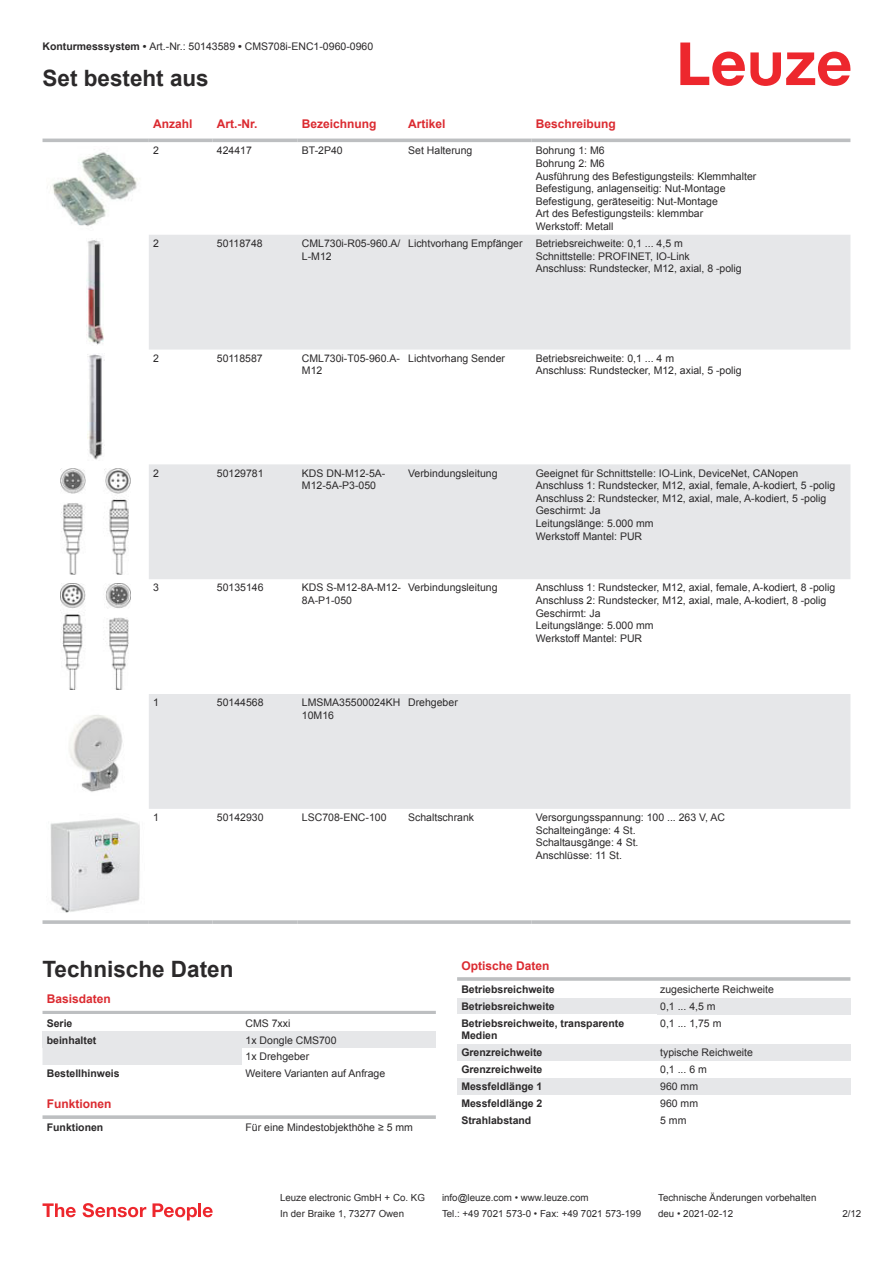
<style>
.page{position:relative;width:893px;height:1263px;background:#fff}
.page>*{position:absolute;margin:0;border:0;box-sizing:border-box;transform-origin:0 0}
.t1{font:700 22.5px "Arial";color:#2b292a}
.t2{font:700 12px "Arial";color:#db2a30}
.t3{font:10.5px/12.6px "Arial";color:#2b292a}
.t4{font:700 10.5px/12.6px "Arial";color:#2b292a}
.t5{font:9.75px "Arial";color:#2b292a}
.s1{font-weight:700}
</style>
<div class="page">
<svg style="left:680px;top:43px;width:170px;height:43px"></svg>
<svg style="left:149px;top:235px;width:701px;height:574px;fill:#e6e7e9"></svg>
<hr style="left:43px;top:139px;width:106px;height:3px;background:#bdbfc1">
<hr style="left:149px;top:139px;width:64px;height:3px;background:#bdbfc1">
<hr style="left:213px;top:139px;width:85px;height:3px;background:#bdbfc1">
<hr style="left:298px;top:139px;width:106px;height:3px;background:#bdbfc1">
<hr style="left:404px;top:139px;width:128px;height:3px;background:#bdbfc1">
<hr style="left:532px;top:139px;width:318px;height:3px;background:#bdbfc1">
<svg style="left:43px;top:920px;width:106px;height:4px"></svg>
<svg style="left:149px;top:920px;width:64px;height:4px"></svg>
<svg style="left:213px;top:920px;width:85px;height:4px"></svg>
<svg style="left:298px;top:920px;width:106px;height:4px"></svg>
<svg style="left:404px;top:920px;width:128px;height:4px"></svg>
<svg style="left:532px;top:920px;width:318px;height:4px"></svg>
<img style="left:50px;top:152px;width:88px;height:74px">
<img style="left:86px;top:240px;width:18px;height:105px">
<img style="left:87px;top:354px;width:16px;height:106px">
<img style="left:61px;top:469px;width:70px;height:106px">
<img style="left:61px;top:583px;width:70px;height:107px">
<img style="left:69px;top:715px;width:54px;height:77px">
<img style="left:50px;top:818px;width:90px;height:95px">
<div style="left:43px;top:1048px;width:199px;height:17px;background:#e6e7e9"></div>
<hr style="left:43px;top:1011px;width:393px;height:3px;background:#bdbfc1">
<div style="left:43px;top:1031px;width:199px;height:17px;background:#e6e7e9"></div>
<div style="left:242px;top:1031px;width:194px;height:17px;background:#e6e7e9"></div>
<svg style="left:43px;top:1115px;width:393px;height:4px;background:#c3c5c7"></svg>
<hr style="left:457px;top:977px;width:393px;height:4px;background:#c7c9ca">
<div style="left:457px;top:998px;width:200px;height:16px;background:#e6e7e9"></div>
<div style="left:657px;top:998px;width:193px;height:16px;background:#e6e7e9"></div>
<div style="left:457px;top:1044px;width:200px;height:17px;background:#e6e7e9"></div>
<div style="left:657px;top:1044px;width:193px;height:17px;background:#e6e7e9"></div>
<div style="left:457px;top:1078px;width:200px;height:17px;background:#e6e7e9"></div>
<div style="left:657px;top:1078px;width:193px;height:17px;background:#e6e7e9"></div>
<svg style="left:43px;top:1203px;width:33px;height:14px"></svg>
<svg style="left:83px;top:1203px;width:63px;height:14px"></svg>
<svg style="left:153px;top:1203px;width:44px;height:17px"></svg>
<hr style="left:198px;top:1203px;width:3px;height:14px;background:#ed272d">
<svg style="left:203px;top:1207px;width:10px;height:10px"></svg>
<p class="t3" style="left:43px;top:41px;width:332px"><span class="s1">Konturmesssystem •</span> Art.-Nr.: 50143589 <span class="s1">•</span> CMS708i-ENC1-0960-0960</p>
<h1 class="t1" style="left:43px;top:70px;width:168px">Set besteht aus</h1>
<p class="t2" style="left:153px;top:119px;width:41px">Anzahl</p>
<p class="t2" style="left:217px;top:119px;width:42px">Art.-Nr.</p>
<p class="t2" style="left:302px;top:119px;width:76px">Bezeichnung</p>
<p class="t2" style="left:408px;top:119px;width:39px">Artikel</p>
<p class="t2" style="left:536px;top:119px;width:82px">Beschreibung</p>
<p class="t3" style="left:153px;top:145px;width:7px">2</p>
<p class="t3" style="left:217px;top:145px;width:37px">424417</p>
<p class="t3" style="left:302px;top:145px;width:42px">BT-2P40</p>
<p class="t3" style="left:408px;top:145px;width:66px">Set Halterung</p>
<p class="t3" style="left:536px;top:145px;width:222px">Bohrung 1: M6<br>Bohrung 2: M6<br>Ausführung des Befestigungsteils: Klemmhalter<br>Befestigung, anlagenseitig: Nut-Montage<br>Befestigung, geräteseitig: Nut-Montage<br>Art des Befestigungsteils: klemmbar<br>Werkstoff: Metall</p>
<p class="t3" style="left:153px;top:238px;width:7px">2</p>
<p class="t3" style="left:217px;top:238px;width:47px">50118748</p>
<p class="t3" style="left:302px;top:238px;width:100px">CML730i-R05-960.A/<br>L-M12</p>
<p class="t3" style="left:408px;top:238px;width:116px">Lichtvorhang Empfänger</p>
<p class="t3" style="left:536px;top:238px;width:208px">Betriebsreichweite: 0,1 ... 4,5 m<br>Schnittstelle: PROFINET, IO-Link<br>Anschluss: Rundstecker, M12, axial, 8 -polig</p>
<p class="t3" style="left:153px;top:353px;width:7px">2</p>
<p class="t3" style="left:217px;top:353px;width:47px">50118587</p>
<p class="t3" style="left:302px;top:353px;width:100px">CML730i-T05-960.A-<br>M12</p>
<p class="t3" style="left:408px;top:353px;width:98px">Lichtvorhang Sender</p>
<p class="t3" style="left:536px;top:353px;width:208px">Betriebsreichweite: 0,1 ... 4 m<br>Anschluss: Rundstecker, M12, axial, 5 -polig</p>
<p class="t3" style="left:153px;top:467px;width:7px">2</p>
<p class="t3" style="left:217px;top:467px;width:48px">50129781</p>
<p class="t3" style="left:302px;top:467px;width:85px">KDS DN-M12-5A-<br>M12-5A-P3-050</p>
<p class="t3" style="left:408px;top:467px;width:91px">Verbindungsleitung</p>
<p class="t3" style="left:536px;top:467px;width:301px">Geeignet für Schnittstelle: IO-Link, DeviceNet, CANopen Anschluss 1: Rundstecker, M12, axial, female, A-kodiert, 5 -polig Anschluss 2: Rundstecker, M12, axial, male, A-kodiert, 5 -polig Geschirmt: Ja<br>Leitungslänge: 5.000 mm<br>Werkstoff Mantel: PUR</p>
<p class="t3" style="left:153px;top:582px;width:7px">3</p>
<p class="t3" style="left:217px;top:582px;width:48px">50135146</p>
<p class="t3" style="left:302px;top:582px;width:101px">KDS S-M12-8A-M12-<br>8A-P1-050</p>
<p class="t3" style="left:408px;top:582px;width:91px">Verbindungsleitung</p>
<p class="t3" style="left:536px;top:582px;width:301px">Anschluss 1: Rundstecker, M12, axial, female, A-kodiert, 8 -polig Anschluss 2: Rundstecker, M12, axial, male, A-kodiert, 8 -polig Geschirmt: Ja<br>Leitungslänge: 5.000 mm<br>Werkstoff Mantel: PUR</p>
<p class="t3" style="left:153px;top:697px;width:7px">1</p>
<p class="t3" style="left:217px;top:697px;width:48px">50144568</p>
<p class="t3" style="left:302px;top:697px;width:100px">LMSMA35500024KH<br>10M16</p>
<p class="t3" style="left:408px;top:697px;width:51px">Drehgeber</p>
<p class="t3" style="left:153px;top:812px;width:7px">1</p>
<p class="t3" style="left:217px;top:812px;width:48px">50142930</p>
<p class="t3" style="left:302px;top:812px;width:86px">LSC708-ENC-100</p>
<p class="t3" style="left:408px;top:812px;width:67px">Schaltschrank</p>
<p class="t3" style="left:536px;top:812px;width:191px">Versorgungsspannung: 100 ... 263 V, AC<br>Schalteingänge: 4 St.<br>Schaltausgänge: 4 St.<br>Anschlüsse: 11 St.</p>
<h1 class="t1" style="left:43px;top:960px;width:192px">Technische Daten</h1>
<p class="t2" style="left:47px;top:994px;width:66px">Basisdaten</p>
<p class="t4" style="left:47px;top:1017px;width:27px">Serie</p>
<p class="t3" style="left:246px;top:1017px;width:46px">CMS 7xxi</p>
<p class="t4" style="left:47px;top:1034px;width:51px">beinhaltet</p>
<p class="t3" style="left:246px;top:1032px;width:93px;line-height:17px">1x Dongle CMS700<br>1x Drehgeber</p>
<p class="t4" style="left:47px;top:1068px;width:74px">Bestellhinweis</p>
<p class="t3" style="left:246px;top:1068px;width:141px">Weitere Varianten auf Anfrage</p>
<p class="t2" style="left:47px;top:1099px;width:66px">Funktionen</p>
<p class="t4" style="left:47px;top:1122px;width:58px">Funktionen</p>
<p class="t3" style="left:246px;top:1121px;width:169px">Für eine Mindestobjekthöhe ≥ 5 mm</p>
<p class="t2" style="left:461px;top:961px;width:90px">Optische Daten</p>
<p class="t4" style="left:461px;top:984px;width:95px">Betriebsreichweite</p>
<p class="t3" style="left:660px;top:984px;width:115px">zugesicherte Reichweite</p>
<p class="t4" style="left:461px;top:1001px;width:95px">Betriebsreichweite</p>
<p class="t3" style="left:660px;top:1001px;width:57px">0,1 ... 4,5 m</p>
<p class="t4" style="left:461px;top:1018px;width:164px">Betriebsreichweite, transparente<br>Medien</p>
<p class="t3" style="left:660px;top:1018px;width:63px">0,1 ... 1,75 m</p>
<p class="t4" style="left:461px;top:1047px;width:83px">Grenzreichweite</p>
<p class="t3" style="left:660px;top:1047px;width:94px">typische Reichweite</p>
<p class="t4" style="left:461px;top:1064px;width:83px">Grenzreichweite</p>
<p class="t3" style="left:660px;top:1064px;width:48px">0,1 ... 6 m</p>
<p class="t4" style="left:461px;top:1081px;width:83px">Messfeldlänge 1</p>
<p class="t3" style="left:660px;top:1081px;width:39px">960 mm</p>
<p class="t4" style="left:461px;top:1098px;width:83px">Messfeldlänge 2</p>
<p class="t3" style="left:660px;top:1098px;width:39px">960 mm</p>
<p class="t4" style="left:461px;top:1115px;width:72px">Strahlabstand</p>
<p class="t3" style="left:660px;top:1115px;width:28px">5 mm</p>
<p class="t5" style="left:280px;top:1194px;width:146px">Leuze electronic GmbH + Co. KG</p>
<p class="t5" style="left:442px;top:1194px;width:148px">info@leuze.com • www.leuze.com</p>
<p class="t5" style="left:658px;top:1194px;width:160px">Technische Änderungen vorbehalten</p>
<p class="t5" style="left:280px;top:1210px;width:126px">In der Braike 1, 73277 Owen</p>
<p class="t5" style="left:442px;top:1210px;width:201px">Tel.: +49 7021 573-0 • Fax: +49 7021 573-199</p>
<p class="t5" style="left:658px;top:1210px;width:76px">deu • 2021-02-12</p>
<p class="t5" style="left:842px;top:1210px;width:20px">2 /12</p>
</div>
